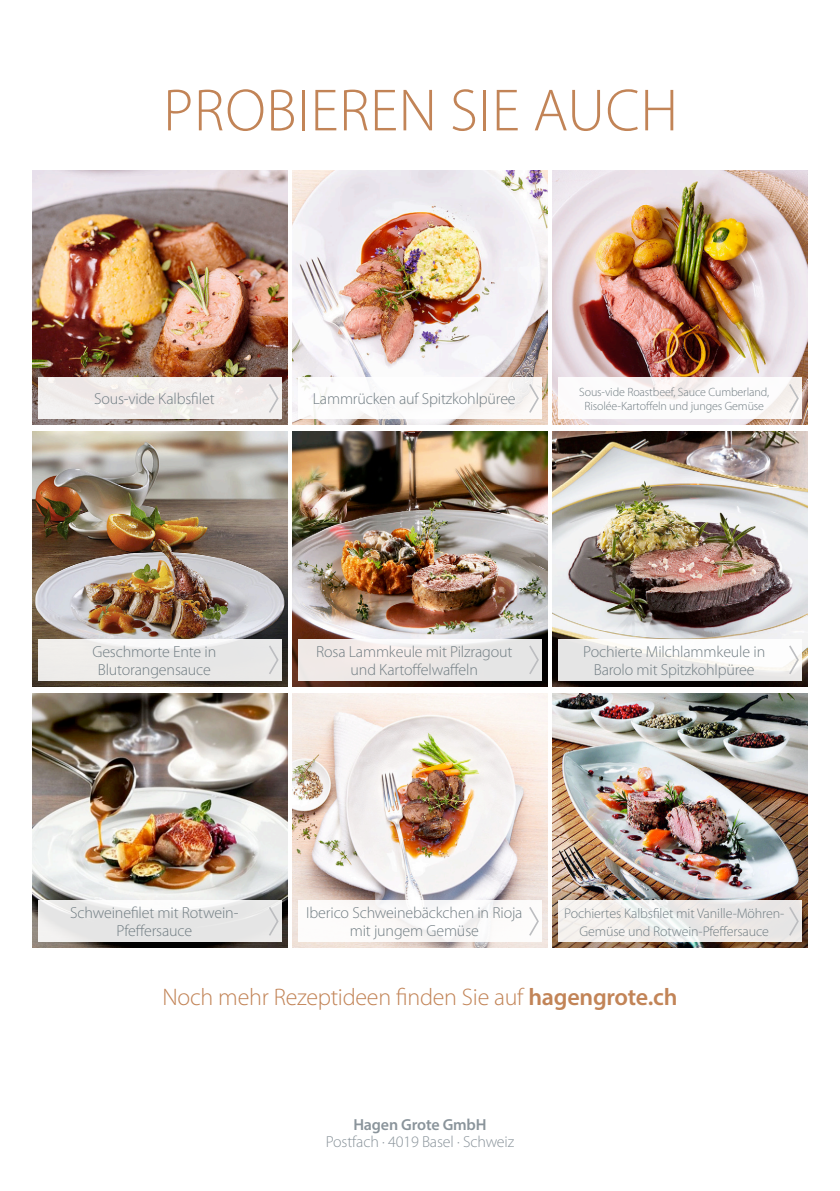
<style>
.page{position:relative;width:840px;height:1191px;background:#fff}
.page>*{position:absolute;margin:0;border:0;box-sizing:border-box;transform-origin:0 0}
.t1{font:300 60px "Myriad Pro";letter-spacing:.01em;color:#c28457}
.t2{font:300 24px "Myriad Pro";letter-spacing:-.01em;color:#c28457}
.t3{font:300 16px/18px "Myriad Pro";letter-spacing:-.01em;color:#717d83;text-align:center}
.t4{font:300 16px "Myriad Pro";letter-spacing:-.01em;color:#8a949b}
.t5{font:600 16px "Myriad Pro";letter-spacing:-.01em;color:#8a949b}
.t6{font:300 14px/18px "Myriad Pro";letter-spacing:-.01em;color:#717d83;text-align:center}
.t7{font:300 12px/14px "Myriad Pro";letter-spacing:-.01em;color:#717d83;text-align:center}
.s1{font-weight:600}
</style>
<div class="page">
<img style="left:33px;top:170px;width:254px;height:255px">
<div style="left:38px;top:378px;width:243px;height:41px;background:#f1edeb"></div>
<img style="left:33px;top:693px;width:254px;height:254px">
<svg style="left:38px;top:900px;width:243px;height:42px;fill:#e5e5e5"></svg>
<img style="left:292px;top:693px;width:255px;height:254px">
<div style="left:298px;top:900px;width:243px;height:42px;background:#fff"></div>
<img style="left:33px;top:431px;width:254px;height:255px">
<div style="left:38px;top:639px;width:243px;height:41px;background:linear-gradient(to bottom,#efefee,#e8e7e5)"></div>
<img style="left:552px;top:431px;width:254px;height:255px">
<svg style="left:558px;top:639px;width:243px;height:41px;fill:#e9e8e7"></svg>
<img style="left:292px;top:431px;width:255px;height:255px">
<svg style="left:298px;top:639px;width:243px;height:41px;background:#ede9e8"></svg>
<img style="left:292px;top:170px;width:255px;height:255px">
<div style="left:298px;top:378px;width:243px;height:41px;background:#fff"></div>
<img style="left:552px;top:693px;width:254px;height:254px">
<svg style="left:558px;top:900px;width:243px;height:42px;fill:#efebe8"></svg>
<img style="left:552px;top:170px;width:254px;height:255px">
<div style="left:558px;top:378px;width:243px;height:41px;background:#fff"></div>
<svg style="left:269px;top:384px;width:10px;height:29px"></svg>
<svg style="left:527px;top:643px;width:12px;height:33px"></svg>
<svg style="left:527px;top:382px;width:12px;height:31px"></svg>
<svg style="left:787px;top:382px;width:12px;height:33px"></svg>
<svg style="left:267px;top:643px;width:12px;height:33px"></svg>
<svg style="left:787px;top:643px;width:12px;height:33px"></svg>
<svg style="left:267px;top:905px;width:12px;height:32px"></svg>
<svg style="left:529px;top:907px;width:10px;height:29px"></svg>
<svg style="left:787px;top:905px;width:12px;height:32px"></svg>
<h1 class="t1" style="left:163px;top:74px;width:516px">PROBIEREN SIE AUCH</h1>
<p class="t3" style="left:94px;top:390px;width:122px">Sous-vide Kalbsfilet</p>
<p class="t3" style="left:313px;top:390px;width:204px">Lammrücken auf Spitzkohlpüree</p>
<p class="t7" style="left:579px;top:385px;width:191px">Sous-vide Roastbeef, Sauce Cumberland,<br>Risolée-Kartoffeln und junges Gemüse</p>
<p class="t3" style="left:92px;top:642px;width:125px">Geschmorte Ente in<br>Blutorangensauce</p>
<p class="t3" style="left:583px;top:642px;width:183px">Pochierte Milchlammkeule in<br>Barolo mit Spitzkohlpüree</p>
<p class="t3" style="left:316px;top:642px;width:197px">Rosa Lammkeule mit Pilzragout und Kartoffelwaffeln</p>
<p class="t3" style="left:70px;top:904px;width:170px">Schweinefilet mit Rotwein-<br>Pfeffersauce</p>
<p class="t3" style="left:306px;top:904px;width:218px">Iberico Schweinebäckchen in Rioja mit jungem Gemüse</p>
<p class="t6" style="left:564px;top:903px;width:221px">Pochiertes Kalbsfilet mit Vanille-Möhren-<br>Gemüse und Rotwein-Pfeffersauce</p>
<h2 class="t2" style="left:162px;top:982px;width:516px">Noch mehr Rezeptideen finden Sie auf <span class="s1">hagengrote.ch</span></h2>
<p class="t5" style="left:353px;top:1114px;width:135px">Hagen Grote GmbH</p>
<p class="t4" style="left:325px;top:1131px;width:190px">Postfach · 4019 Basel · Schweiz</p>
</div>
